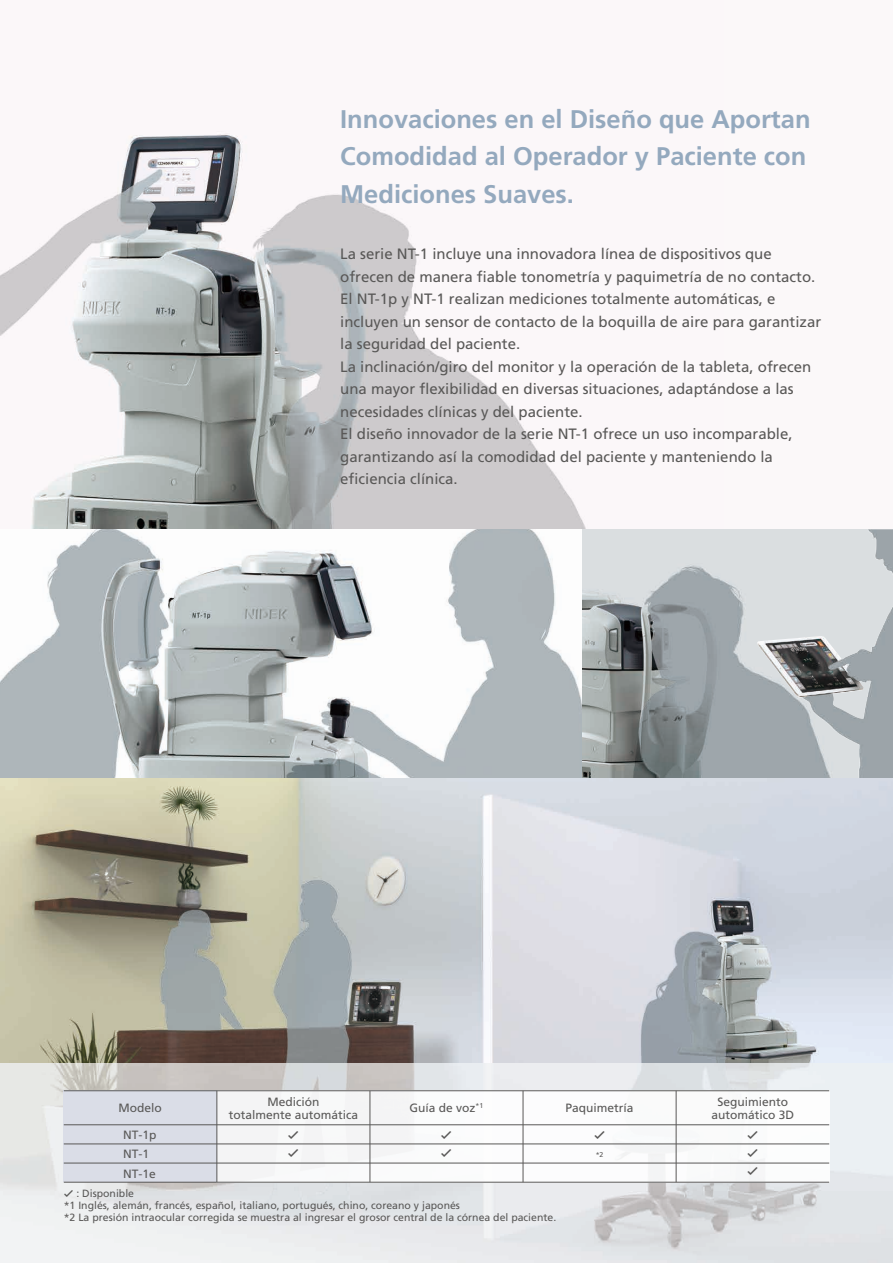
<style>
.page{position:relative;width:893px;height:1263px;background:#fff}
.page>*{position:absolute;margin:0;border:0;box-sizing:border-box;transform-origin:0 0}
.t1{font:700 25.5px/37.5px "Frutiger LT Pro";color:#94a9be}
.t2{font:15px/22.5px "Frutiger LT Pro";color:#595857}
.t3{font:12px/19.5px "Frutiger LT Pro";color:#595857;text-align:center}
.t4{font:12px/18px "Chicago";color:#595857}
.t5{font:10.5px/12px "Frutiger LT Pro";color:#595857}
.t6{font:7.05px "Frutiger LT Pro";color:#595857}
.s1{font-family:"Chicago"}
</style>
<div class="page">
<div style="left:0;top:0;width:893px;height:529px;background:#fbf8f9"></div>
<img style="left:0;top:134px;width:586px;height:395px">
<img style="left:0;top:529px;width:893px;height:534px">
<img style="left:756px;top:529px;width:137px;height:249px">
<img style="left:0;top:1063px;width:893px;height:200px">
<img style="left:218px;top:1091px;width:611px;height:91px">
<div style="left:64px;top:1091px;width:153px;height:91px;background:#dadde7"></div>
<hr style="left:217px;top:1091px;width:1px;height:91px;background:#595857">
<hr style="left:370px;top:1091px;width:1px;height:91px;background:#595857">
<hr style="left:523px;top:1091px;width:1px;height:91px;background:#595857">
<hr style="left:676px;top:1091px;width:1px;height:91px;background:#595857">
<hr style="left:64px;top:1090px;width:765px;height:1px;background:#595857">
<hr style="left:64px;top:1124px;width:765px;height:1px;background:#595857">
<hr style="left:64px;top:1144px;width:765px;height:1px;background:#595857">
<hr style="left:64px;top:1163px;width:765px;height:1px;background:#595857">
<hr style="left:64px;top:1182px;width:765px;height:1px;background:#595857">
<h1 class="t1" style="left:340px;top:100px;width:472px">Innovaciones en el Diseño que Aportan<br>Comodidad al Operador y Paciente con<br>Mediciones Suaves.</h1>
<p class="t2" style="left:340px;top:243px;width:482px">La serie NT-1 incluye una innovadora línea de dispositivos que ofrecen de manera fiable tonometría y paquimetría de no contacto.<br>El NT-1p y NT-1 realizan mediciones totalmente automáticas, e incluyen un sensor de contacto de la boquilla de aire para garantizar la seguridad del paciente.<br>La inclinación/giro del monitor y la operación de la tableta, ofrecen una mayor flexibilidad en diversas situaciones, adaptándose a las necesidades clínicas y del paciente.<br>El diseño innovador de la serie NT-1 ofrece un uso incomparable, garantizando así la comodidad del paciente y manteniendo la eficiencia clínica.</p>
<p class="t3" style="left:119px;top:1098px;width:45px">Modelo</p>
<p class="t3" style="left:123px;top:1125px;width:35px;text-align:left">NT-1p<br>NT-1<br>NT-1e</p>
<p class="t3" style="left:229px;top:1095px;width:131px;line-height:13.5px">Medición<br>totalmente automática</p>
<p class="t3" style="left:410px;top:1098px;width:75px">Guía de voz<sup>*1</sup></p>
<p class="t3" style="left:566px;top:1098px;width:70px">Paquimetría</p>
<p class="t3" style="left:711px;top:1095px;width:84px;line-height:13.5px">Seguimiento automático 3D</p>
<p class="t4" style="left:288px;top:1126px;width:13px">✓ ✓</p>
<p class="t4" style="left:441px;top:1126px;width:13px">✓ ✓</p>
<p class="t4" style="left:594px;top:1126px;width:13px">✓</p>
<p class="t4" style="left:747px;top:1126px;width:13px;text-align:justify">✓ ✓ ✓</p>
<p class="t6" style="left:596px;top:1150px;width:9px">*2</p>
<p class="t5" style="left:64px;top:1187px;width:494px"><span class="s1">✓</span> : Disponible<br>*1 Inglés, alemán, francés, español, italiano, portugués, chino, coreano y japonés<br>*2 La presión intraocular corregida se muestra al ingresar el grosor central de la córnea del paciente.</p>
</div>
